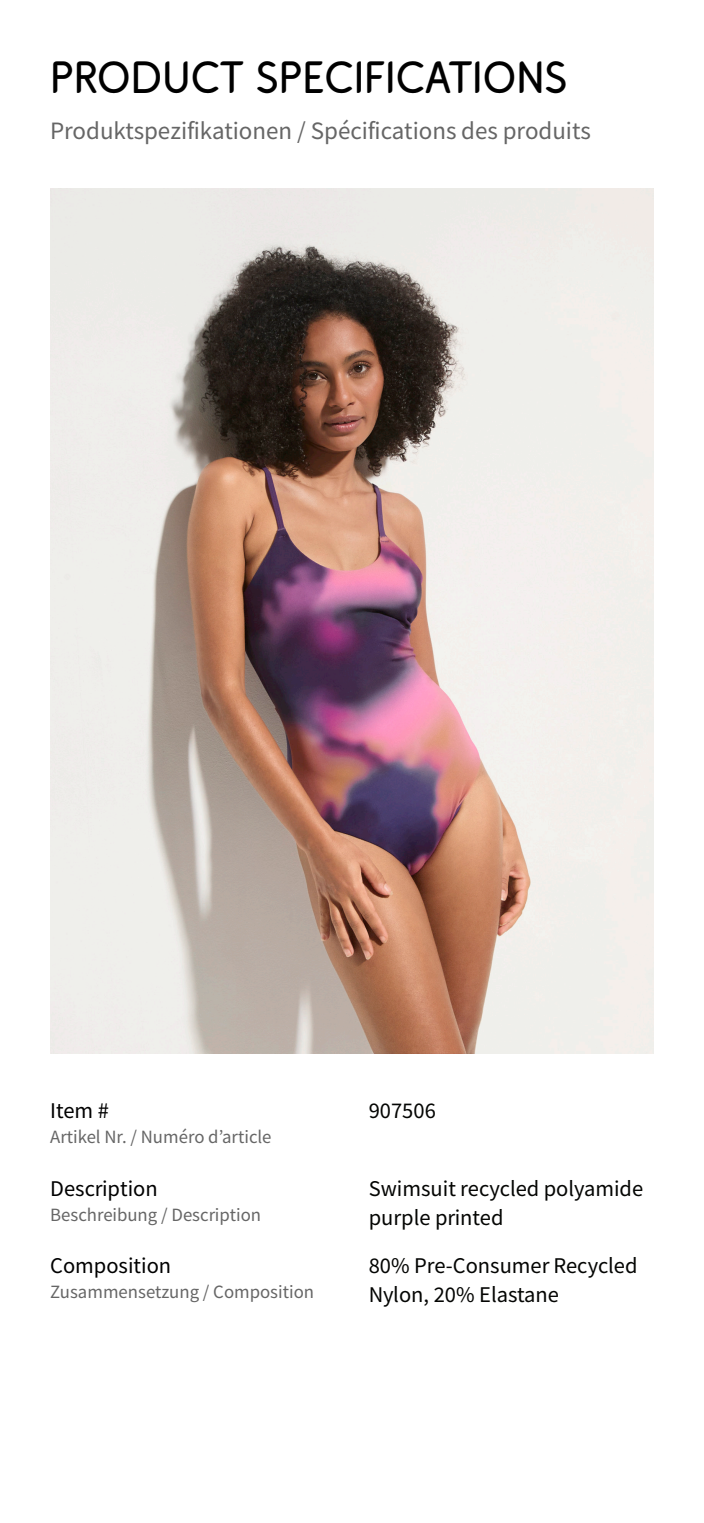
<style>
.page{position:relative;width:704px;height:1523px;background:#fff}
.page>*{position:absolute;margin:0;border:0;box-sizing:border-box;transform-origin:0 0}
.body_small_color{font:40.62px "bonprix";color:#000}
.t1{font:25px "Source Sans Variable";color:#666}
.t2{font:22.5px/28.8px "Source Sans Variable";color:#040503}
.t3{font:22.5px "Source Sans Variable";color:#000}
.t4{font:18.75px "Source Sans Variable";color:#666}
</style>
<div class="page">
<img style="left:50px;top:189px;width:603px;height:864px">
<p class="body_small_color" style="left:50px;top:51px;width:518px">PRODUCT SPECIFICATIONS</p>
<p class="t1" style="left:50px;top:116px;width:542px">Produktspezifikationen / Spécifications des produits</p>
<p class="t3" style="left:50px;top:1097px;width:60px">Item #</p>
<p class="t4" style="left:50px;top:1125px;width:223px">Artikel Nr. / Numéro d’article</p>
<p class="t3" style="left:50px;top:1174px;width:109px">Description</p>
<p class="t4" style="left:50px;top:1203px;width:212px">Beschreibung / Description</p>
<p class="t3" style="left:50px;top:1252px;width:122px">Composition</p>
<p class="t4" style="left:50px;top:1280px;width:265px">Zusammensetzung / Composition</p>
<p class="t2" style="left:368px;top:1096px;width:69px">907506</p>
<p class="t2" style="left:368px;top:1174px;width:276px">Swimsuit recycled polyamide purple printed</p>
<p class="t2" style="left:368px;top:1251px;width:270px">80% Pre-Consumer Recycled<br>Nylon, 20% Elastane</p>
</div>
